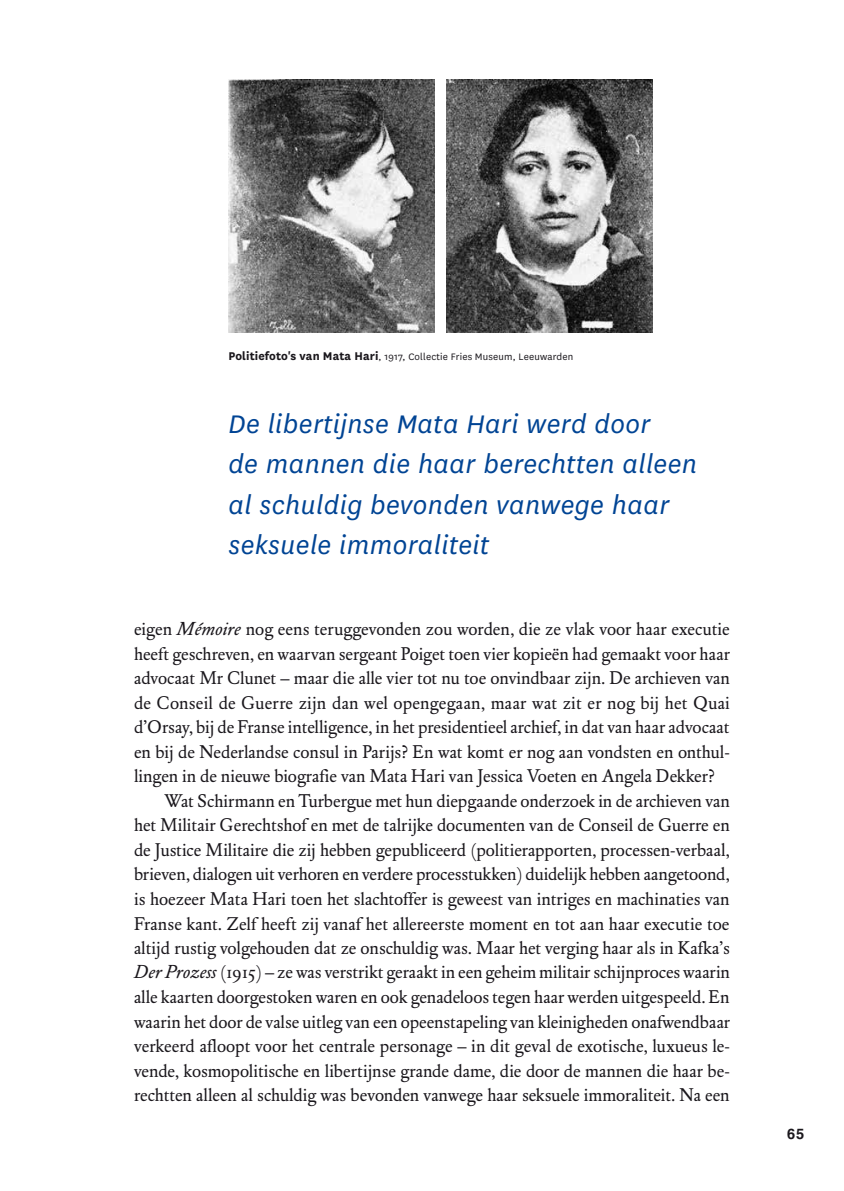
<style>
.page{position:relative;width:844px;height:1191px;background:#fff}
.page>*{position:absolute;margin:0;border:0;box-sizing:border-box;transform-origin:0 0}
.t1{font:italic 29.75px/40.2px "National";letter-spacing:.015em;color:#004494}
.t2{font:18.2px "DTL Elzevir ST";color:#1a171c}
.t3{font:700 14.7px "Helvetica LT Std";color:#1a171c}
.t4{font:10.85px "National";letter-spacing:.015em;color:#1a171c}
.s1{font-weight:700;font-size:13.12px}
.s2{font-style:italic;font-size:18.55px}
</style>
<div class="page">
<img style="left:446px;top:79px;width:206px;height:253px">
<img style="left:228px;top:79px;width:206px;height:253px">
<p class="t4" style="left:228px;top:349px;width:346px"><span class="s1">Politiefoto's van Mata Hari</span>, 1917, Collectie Fries Museum, Leeuwarden</p>
<h1 class="t1" style="left:228px;top:403px;width:470px">De libertijnse Mata Hari werd door<br>de mannen die haar berechtten alleen al schuldig bevonden vanwege haar seksuele immoraliteit</h1>
<p class="t2" style="left:134px;top:618px;width:597px">eigen <span class="s2">Mémoire</span> nog eens teruggevonden zou worden, die ze vlak voor haar executie</p>
<p class="t2" style="left:134px;top:643px;width:597px">heeft geschreven, en waarvan sergeant Poiget toen vier kopieën had gemaakt voor haar</p>
<p class="t2" style="left:134px;top:667px;width:597px">advocaat Mr Clunet – maar die alle vier tot nu toe onvindbaar zijn. De archieven van</p>
<p class="t2" style="left:134px;top:692px;width:597px">de Conseil de Guerre zijn dan wel opengegaan, maar wat zit er nog bij het Quai</p>
<p class="t2" style="left:134px;top:716px;width:596px">d’Orsay, bij de Franse intelligence, in het presidentieel archief, in dat van haar advocaat</p>
<p class="t2" style="left:134px;top:741px;width:597px">en bij de Nederlandse consul in Parijs? En wat komt er nog aan vondsten en onthul-</p>
<p class="t2" style="left:134px;top:765px;width:582px">lingen in de nieuwe biografie van Mata Hari van Jessica Voeten en Angela Dekker?</p>
<p class="t2" style="left:164px;top:790px;width:566px">Wat Schirmann en Turbergue met hun diepgaande onderzoek in de archieven van</p>
<p class="t2" style="left:134px;top:814px;width:597px">het Militair Gerechtshof en met de talrijke documenten van de Conseil de Guerre en</p>
<p class="t2" style="left:134px;top:839px;width:597px">de Justice Militaire die zij hebben gepubliceerd (politierapporten, processen-verbaal,</p>
<p class="t2" style="left:134px;top:863px;width:597px">brieven, dialogen uit verhoren en verdere processtukken) duidelijk hebben aangetoond,</p>
<p class="t2" style="left:134px;top:888px;width:596px">is hoezeer Mata Hari toen het slachtoffer is geweest van intriges en machinaties van</p>
<p class="t2" style="left:134px;top:912px;width:596px">Franse kant. Zelf heeft zij vanaf het allereerste moment en tot aan haar executie toe</p>
<p class="t2" style="left:134px;top:937px;width:597px">altijd rustig volgehouden dat ze onschuldig was. Maar het verging haar als in Kafka’s</p>
<p class="t2" style="left:134px;top:961px;width:597px"><span class="s2">Der Prozess</span> (1915) – ze was verstrikt geraakt in een geheim militair schijnproces waarin</p>
<p class="t2" style="left:134px;top:986px;width:597px">alle kaarten doorgestoken waren en ook genadeloos tegen haar werden uitgespeeld. En</p>
<p class="t2" style="left:134px;top:1010px;width:597px">waarin het door de valse uitleg van een opeenstapeling van kleinigheden onafwendbaar</p>
<p class="t2" style="left:134px;top:1035px;width:597px">verkeerd afloopt voor het centrale personage – in dit geval de exotische, luxueus le-</p>
<p class="t2" style="left:134px;top:1059px;width:597px">vende, kosmopolitische en libertijnse grande dame, die door de mannen die haar be-</p>
<p class="t2" style="left:134px;top:1084px;width:597px">rechtten alleen al schuldig was bevonden vanwege haar seksuele immoraliteit. Na een</p>
<p class="t3" style="left:787px;top:1124px;width:19px">65</p>
</div>
